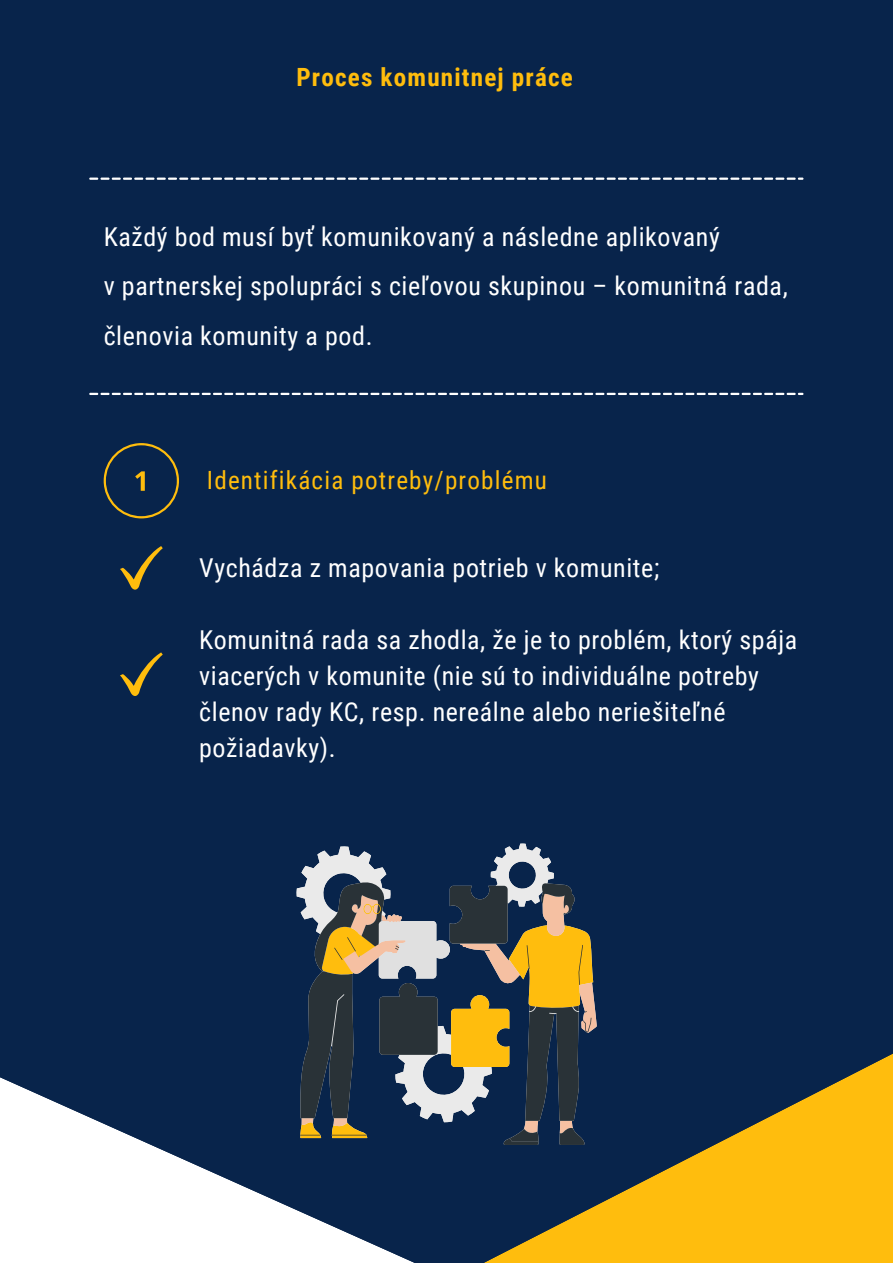
<style>
.page{position:relative;width:893px;height:1264px;background:#fff}
.page>*{position:absolute;margin:0;border:0;box-sizing:border-box;transform-origin:0 0}
.t1{font:25.95px/36px "Roboto Condensed";letter-spacing:.025em;color:#fff}
.t2{font:25.05px "Roboto Condensed";letter-spacing:.045em;color:#ffbd0d}
.t3{font:700 25.05px "Roboto Condensed";letter-spacing:.045em;color:#ffbd0d}
</style>
<div class="page">
<div style="left:0;top:0;width:892px;height:1262px;background:#08244b"></div>
<svg style="left:0;top:1077px;width:258px;height:185px;fill:#fff"></svg>
<svg style="left:258px;top:1019px;width:634px;height:243px"></svg>
<svg style="left:89px;top:177px;width:714px;height:3px"></svg>
<svg style="left:89px;top:393px;width:714px;height:2px"></svg>
<svg style="left:120px;top:652px;width:43px;height:44px"></svg>
<svg style="left:104px;top:443px;width:75px;height:75px"></svg>
<svg style="left:120px;top:546px;width:43px;height:43px"></svg>
<svg style="left:296px;top:843px;width:300px;height:301px"></svg>
<p class="t3" style="left:296px;top:63px;width:278px">Proces komunitnej práce</p>
<p class="t1" style="left:104px;top:212px;width:685px;line-height:49.5px">Každý bod musí byť komunikovaný a následne aplikovaný<br>v partnerskej spolupráci s cieľovou skupinou – komunitná rada, členovia komunity a pod.</p>
<p class="t2" style="left:207px;top:465px;width:341px">Identifikácia potreby/problému</p>
<p class="t1" style="left:199px;top:550px;width:461px">Vychádza z mapovania potrieb v komunite;</p>
<p class="t1" style="left:199px;top:622px;width:599px">Komunitná rada sa zhodla, že je to problém, ktorý spája viacerých v komunite (nie sú to individuálne potreby členov rady KC, resp. nereálne alebo neriešiteľné požiadavky).</p>
</div>
